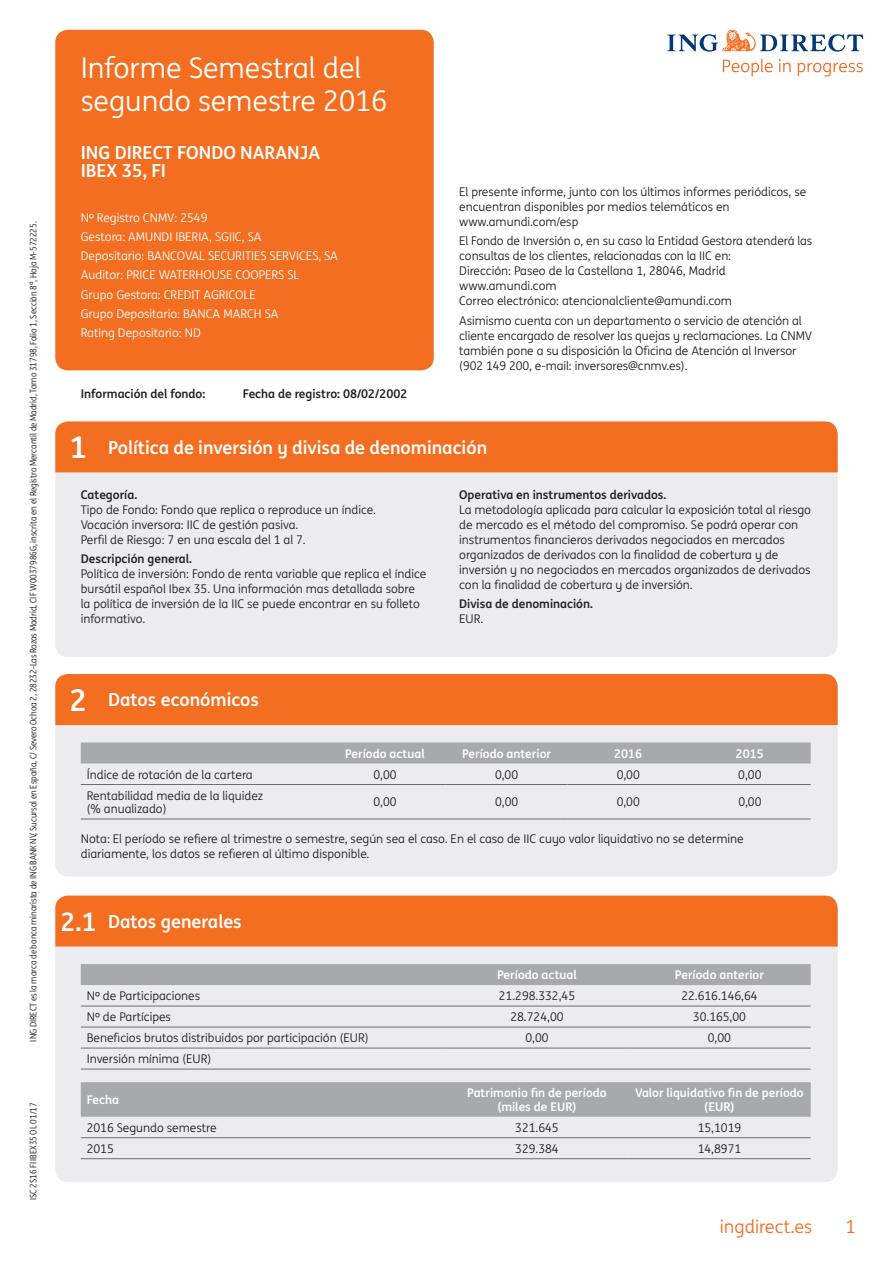
<style>
.page{position:relative;width:893px;height:1263px;background:#fff}
.page>*{position:absolute;margin:0;border:0;box-sizing:border-box;transform-origin:0 0}
.t1{font:28.5px/33px "ING Me";color:#fff}
.t2{font:700 18px/18px "ING Me";color:#fff}
.t3{font:18px "ING Me";color:#f36e21}
.t4{font:12px/15px "ING Me";color:#231f20}
.t5{font:12px/19.2px "ING Me";color:#fff}
.t6{font:700 12px/13.5px "ING Me";color:#fff;text-align:center}
.t7{font:700 12px "ING Me";color:#231f20}
.t8{font:9px "ING Me Narrow";color:#231f20}
.s1{font-size:30px}
.s2{font-size:25.5px}
</style>
<div class="page">
<svg style="left:723px;top:59px;width:50px;height:17px"></svg>
<svg style="left:779px;top:59px;width:12px;height:13px"></svg>
<svg style="left:798px;top:63px;width:65px;height:14px"></svg>
<svg style="left:667px;top:30px;width:196px;height:22px"></svg>
<div style="left:55px;top:30px;width:379px;height:340px;background:#f36e21;border-radius:13px"></div>
<div style="left:55px;top:472px;width:783px;height:185px;background:#ececee"></div>
<div style="left:55px;top:421px;width:783px;height:51px;background:#f36e21"></div>
<div style="left:55px;top:725px;width:783px;height:151px;background:#ececee"></div>
<div style="left:81px;top:742px;width:730px;height:21px;background:#a8a9ad"></div>
<hr style="left:324px;top:784px;width:122px;height:1px;background:#6c6d70">
<hr style="left:446px;top:784px;width:121px;height:1px;background:#6c6d70">
<hr style="left:567px;top:784px;width:122px;height:1px;background:#6c6d70">
<hr style="left:689px;top:784px;width:122px;height:1px;background:#6c6d70">
<hr style="left:324px;top:819px;width:122px;height:1px;background:#6c6d70">
<hr style="left:446px;top:819px;width:121px;height:1px;background:#6c6d70">
<hr style="left:567px;top:819px;width:122px;height:1px;background:#6c6d70">
<hr style="left:689px;top:819px;width:122px;height:1px;background:#6c6d70">
<hr style="left:81px;top:784px;width:243px;height:1px;background:#6c6d70">
<hr style="left:81px;top:819px;width:243px;height:1px;background:#6c6d70">
<div style="left:55px;top:674px;width:783px;height:51px;background:#f36e21"></div>
<div style="left:55px;top:946px;width:783px;height:236px;background:#ececee"></div>
<div style="left:81px;top:964px;width:730px;height:21px;background:#a8a9ad"></div>
<hr style="left:81px;top:1006px;width:365px;height:1px;background:#6c6d70">
<hr style="left:446px;top:1006px;width:182px;height:1px;background:#6c6d70">
<hr style="left:628px;top:1006px;width:183px;height:1px;background:#6c6d70">
<hr style="left:81px;top:1027px;width:365px;height:1px;background:#6c6d70">
<hr style="left:446px;top:1027px;width:182px;height:1px;background:#6c6d70">
<hr style="left:81px;top:1048px;width:365px;height:1px;background:#6c6d70">
<hr style="left:446px;top:1048px;width:182px;height:1px;background:#6c6d70">
<hr style="left:628px;top:1048px;width:183px;height:1px;background:#6c6d70">
<hr style="left:81px;top:1069px;width:365px;height:1px;background:#6c6d70">
<hr style="left:446px;top:1069px;width:182px;height:1px;background:#6c6d70">
<hr style="left:628px;top:1027px;width:183px;height:1px;background:#6c6d70">
<hr style="left:628px;top:1069px;width:183px;height:1px;background:#6c6d70">
<div style="left:81px;top:1082px;width:730px;height:35px;background:#a8a9ad"></div>
<hr style="left:81px;top:1137px;width:365px;height:1px;background:#6c6d70">
<hr style="left:446px;top:1137px;width:182px;height:1px;background:#6c6d70">
<hr style="left:628px;top:1137px;width:183px;height:1px;background:#6c6d70">
<hr style="left:81px;top:1158px;width:365px;height:1px;background:#6c6d70">
<hr style="left:446px;top:1158px;width:182px;height:1px;background:#6c6d70">
<hr style="left:628px;top:1158px;width:183px;height:1px;background:#6c6d70">
<div style="left:55px;top:895px;width:783px;height:51px;background:#f36e21"></div>
<p class="t8" style="left:27px;top:1041px;width:821px;rotate:-90deg">ING DIRECT es la marca de banca minorista de ING BANK NV, Sucursal en España, C/ Severo Ochoa 2, 28232-Las Rozas Madrid, CIF W0037986G, inscrita en el Registro Mercantil de Madrid, Tomo 31798, Folio 1, Sección 8ª, Hoja M-572225.</p>
<p class="t8" style="left:27px;top:1200px;width:99px;rotate:-90deg">ISC 2S16 FI IBEX35 OL 01/17</p>
<h1 class="t1" style="left:81px;top:50px;width:308px">Informe Semestral del segundo semestre 2016</h1>
<h2 class="t2" style="left:81px;top:142px;width:241px">ING DIRECT FONDO NARANJA<br>IBEX 35, FI</h2>
<p class="t5" style="left:81px;top:207px;width:259px">Nº Registro CNMV: 2549<br>Gestora: AMUNDI IBERIA, SGIIC, SA<br>Depositario: BANCOVAL SECURITIES SERVICES, SA Auditor: PRICE WATERHOUSE COOPERS SL<br>Grupo Gestora: CREDIT AGRICOLE<br>Grupo Depositario: BANCA MARCH SA<br>Rating Depositario: ND</p>
<p class="t7" style="left:81px;top:384px;width:126px">Información del fondo:</p>
<p class="t7" style="left:243px;top:384px;width:166px">Fecha de registro: 08/02/2002</p>
<p class="t4" style="left:459px;top:184px;width:349px">El presente informe, junto con los últimos informes periódicos, se encuentran disponibles por medios telemáticos en www.amundi.com/esp</p>
<p class="t4" style="left:459px;top:233px;width:355px">El Fondo de Inversión o, en su caso la Entidad Gestora atenderá las consultas de los clientes, relacionadas con la IIC en:<br>Dirección: Paseo de la Castellana 1, 28046, Madrid www.amundi.com<br>Correo electrónico: atencionalcliente@amundi.com</p>
<p class="t4" style="left:459px;top:312px;width:354px">Asimismo cuenta con un departamento o servicio de atención al cliente encargado de resolver las quejas y reclamaciones. La CNMV también pone a su disposición la Oficina de Atención al Inversor (902 149 200, e-mail: inversores@cnmv.es).</p>
<h2 class="t2" style="left:70px;top:437px;width:419px"><span class="s1">1</span> Política de inversión y divisa de denominación</h2>
<p class="t7" style="left:81px;top:485px;width:58px">Categoría.</p>
<p class="t4" style="left:81px;top:502px;width:297px">Tipo de Fondo: Fondo que replica o reproduce un índice.<br>Vocación inversora: IIC de gestión pasiva.<br>Perfil de Riesgo: 7 en una escala del 1 al 7.</p>
<p class="t7" style="left:81px;top:549px;width:113px">Descripción general.</p>
<p class="t4" style="left:81px;top:566px;width:347px">Política de inversión: Fondo de renta variable que replica el índice bursátil español Ibex 35. Una información mas detallada sobre la política de inversión de la IIC se puede encontrar en su folleto informativo.</p>
<h2 class="t2" style="left:70px;top:690px;width:191px"><span class="s1">2</span> Datos económicos</h2>
<p class="t7" style="left:459px;top:485px;width:209px">Operativa en instrumentos derivados.</p>
<p class="t4" style="left:459px;top:502px;width:353px">La metodología aplicada para calcular la exposición total al riesgo de mercado es el método del compromiso. Se podrá operar con instrumentos financieros derivados negociados en mercados organizados de derivados con la finalidad de cobertura y de inversión y no negociados en mercados organizados de derivados con la finalidad de cobertura y de inversión.</p>
<p class="t7" style="left:459px;top:594px;width:135px">Divisa de denominación.</p>
<p class="t4" style="left:459px;top:611px;width:26px">EUR.</p>
<p class="t6" style="left:345px;top:746px;width:81px">Período actual</p>
<p class="t6" style="left:462px;top:746px;width:90px">Período anterior</p>
<p class="t6" style="left:614px;top:746px;width:29px">2016</p>
<p class="t6" style="left:736px;top:746px;width:29px">2015</p>
<p class="t4" style="left:87px;top:766px;width:167px">Índice de rotación de la cartera</p>
<p class="t4" style="left:373px;top:766px;width:25px">0,00</p>
<p class="t4" style="left:495px;top:766px;width:25px">0,00</p>
<p class="t4" style="left:617px;top:766px;width:25px">0,00</p>
<p class="t4" style="left:738px;top:766px;width:25px">0,00</p>
<p class="t4" style="left:87px;top:788px;width:178px;line-height:13.5px">Rentabilidad media de la liquidez (% anualizado)</p>
<p class="t4" style="left:373px;top:794px;width:25px">0,00</p>
<p class="t4" style="left:495px;top:794px;width:25px">0,00</p>
<p class="t4" style="left:617px;top:794px;width:25px">0,00</p>
<p class="t4" style="left:738px;top:794px;width:25px">0,00</p>
<p class="t4" style="left:81px;top:830px;width:664px">Nota: El período se refiere al trimestre o semestre, según sea el caso. En el caso de IIC cuyo valor liquidativo no se determine diariamente, los datos se refieren al último disponible.</p>
<h2 class="t2" style="left:61px;top:911px;width:183px"><span class="s2">2.1</span> Datos generales</h2>
<p class="t6" style="left:497px;top:967px;width:81px">Período actual</p>
<p class="t6" style="left:675px;top:967px;width:90px">Período anterior</p>
<p class="t4" style="left:87px;top:988px;width:115px">Nº de Participaciones</p>
<p class="t4" style="left:499px;top:988px;width:78px">21.298.332,45</p>
<p class="t4" style="left:681px;top:988px;width:78px">22.616.146,64</p>
<p class="t4" style="left:87px;top:1009px;width:86px">Nº de Partícipes</p>
<p class="t4" style="left:510px;top:1009px;width:55px">28.724,00</p>
<p class="t4" style="left:693px;top:1009px;width:55px">30.165,00</p>
<p class="t4" style="left:87px;top:1030px;width:283px">Beneficios brutos distribuidos por participación (EUR)</p>
<p class="t4" style="left:525px;top:1030px;width:25px">0,00</p>
<p class="t4" style="left:708px;top:1030px;width:25px">0,00</p>
<p class="t4" style="left:87px;top:1051px;width:126px">Inversión mínima (EUR)</p>
<p class="t6" style="left:87px;top:1092px;width:34px">Fecha</p>
<p class="t6" style="left:467px;top:1085px;width:141px">Patrimonio fin de período (miles de EUR)</p>
<p class="t6" style="left:635px;top:1085px;width:170px">Valor liquidativo fin de período (EUR)</p>
<p class="t4" style="left:87px;top:1119px;width:131px">2016 Segundo semestre</p>
<p class="t4" style="left:515px;top:1119px;width:45px">321.645</p>
<p class="t4" style="left:698px;top:1119px;width:45px">15,1019</p>
<p class="t4" style="left:87px;top:1140px;width:29px">2015</p>
<p class="t4" style="left:515px;top:1140px;width:45px">329.384</p>
<p class="t4" style="left:698px;top:1140px;width:45px">14,8971</p>
<h2 class="t3" style="left:720px;top:1213px;width:94px">ingdirect.es</h2>
<h2 class="t3" style="left:845px;top:1213px;width:12px">1</h2>
</div>
